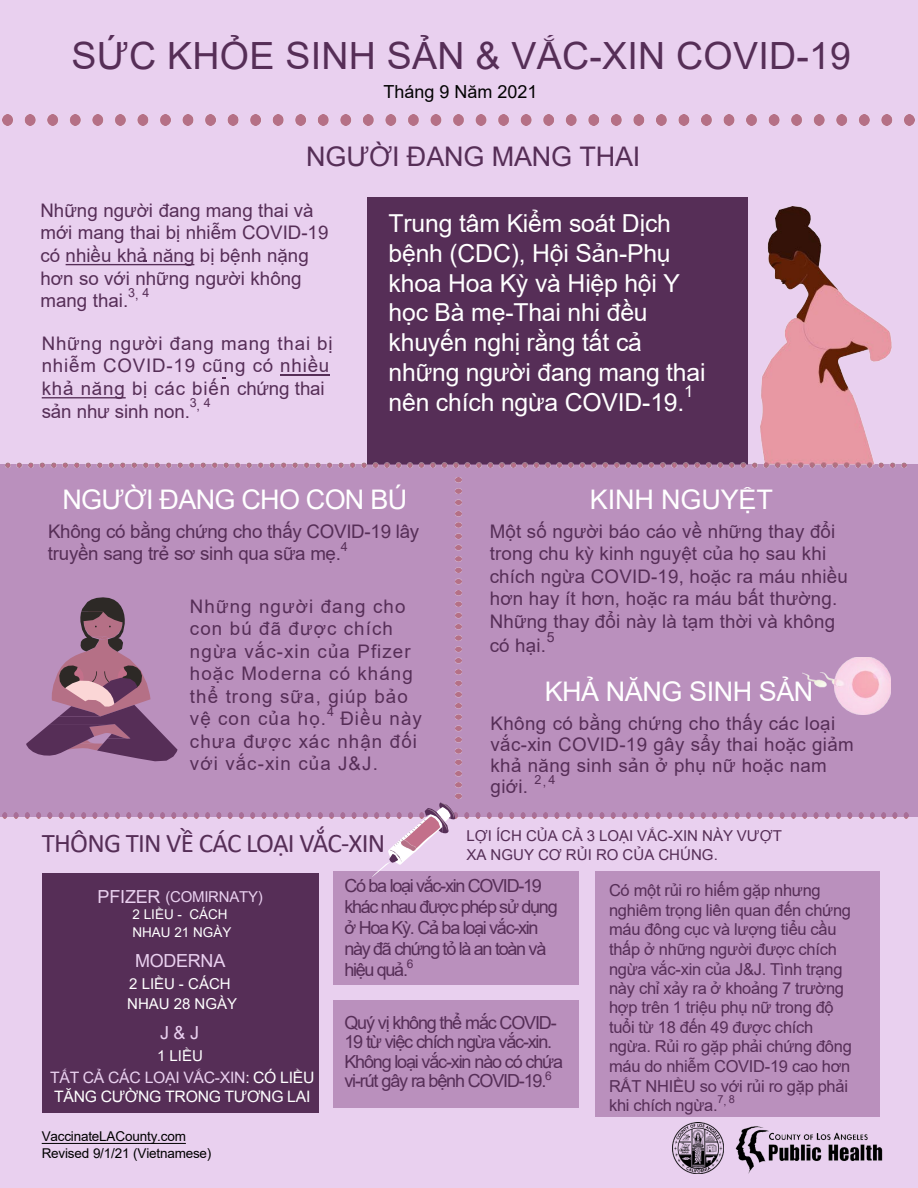
<style>
.page{position:relative;width:918px;height:1188px;background:#e9d0ef}
.page>*{position:absolute;margin:0;border:0;box-sizing:border-box;transform-origin:0 0}
.t1{font:37.5px "Arial";letter-spacing:.005em;color:#562e57}
.t2{font:27px "Arial";letter-spacing:-.015em;color:#fff}
.t3{font:27px "Calibri";letter-spacing:-.025em;color:#562e57}
.t4{font:27px "Arial";letter-spacing:-.005em;color:#562e57}
.t5{font:24.75px/29.7px "Arial";letter-spacing:-.005em;color:#fff}
.t6{font:18.75px/22.5px "Arial";letter-spacing:.01em;color:#562e57}
.t7{font:18.75px/22.5px "Arial";letter-spacing:.06em;color:#562e57}
.t8{font:18.75px/22.8px "Arial";letter-spacing:.045em;color:#562e57}
.t9{font:18.75px/22.5px "Arial";letter-spacing:-.015em;color:#562e57}
.t10{font:18px/21px "Arial";letter-spacing:-.07em;color:#562e57}
.t11{font:18px "Arial";color:#030303}
.t12{font:18px "Arial";letter-spacing:-.015em;color:#e9d0ef}
.t13{font:16.5px/19.5px "Arial";letter-spacing:-.015em;color:#562e57}
.t14{font:16.5px "Arial";color:#fff}
.t15{font:15.75px/18.9px "Arial";letter-spacing:-.015em;color:#fff}
.t16{font:15px/18.9px "Arial";color:#562e57}
.t17{font:15px "Arial";color:#fff}
.t18{font:15px "Arial";letter-spacing:-.02em;color:#e9d0ef}
.t19{font:14.1px "Arial";color:#562e57}
.t20{font:13.5px "Arial";letter-spacing:-.015em;color:#000}
.t21{font:13.5px "Arial";color:#fff}
.t22{font:12.45px "Arial";color:#562e57}
.t23{font:10.95px "Arial";color:#562e57}
.s1{font-size:18px}
.s2{color:#e9d0ef}
</style>
<div class="page">
<img style="left:2px;top:816px;width:906px;height:2px">
<div style="left:368px;top:197px;width:380px;height:268px;background:#562e57"></div>
<img style="left:2px;top:114px;width:912px;height:11px">
<div style="left:0;top:464px;width:918px;height:352px;background:#ba90bd"></div>
<svg style="left:26px;top:597px;width:152px;height:164px"></svg>
<img style="left:456px;top:478px;width:6px;height:320px">
<div style="left:334px;top:871px;width:245px;height:114px;background:#ba90bd"></div>
<svg style="left:372px;top:809px;width:83px;height:68px"></svg>
<img style="left:427px;top:803px;width:27px;height:27px">
<img style="left:402px;top:841px;width:14px;height:9px">
<img style="left:5px;top:207px;width:901px;height:261px">
<img style="left:803px;top:657px;width:88px;height:57px">
<img style="left:723px;top:1126px;width:160px;height:48px">
<img style="left:673px;top:1123px;width:50px;height:50px">
<div style="left:595px;top:871px;width:285px;height:246px;background:#ba90bd"></div>
<div style="left:334px;top:1000px;width:245px;height:108px;background:#ba90bd"></div>
<hr style="left:280px;top:374px;width:50px;height:2px;background:#562e57">
<svg style="left:42px;top:397px;width:84px;height:1px"></svg>
<svg style="left:42px;top:1143px;width:144px;height:1px"></svg>
<svg style="left:66px;top:261px;width:128px;height:4px"></svg>
<div style="left:42px;top:873px;width:276px;height:239px;background:#562e57"></div>
<h2 class="t1" style="left:72px;top:30px;width:781px">SỨC KHỎE SINH SẢN &amp; VẮC-XIN COVID-19</h2>
<h2 class="t11" style="left:384px;top:80px;width:155px">Tháng 9 Năm 2021</h2>
<p class="t4" style="left:306px;top:138px;width:336px">NGƯỜI ĐANG MANG THAI</p>
<p class="t6" style="left:40px;top:198px;width:289px">Những người đang mang thai và mới mang thai bị nhiễm COVID-19 có nhiều khả năng bị bệnh nặng hơn so với những người không mang thai.</p>
<p class="t22" style="left:128px;top:284px;width:23px">3, 4</p>
<p class="t8" style="left:42px;top:332px;width:292px">Những người đang mang thai bị nhiễm COVID-19 cũng có nhiều khả năng bị các biến chứng thai sản như sinh non.</p>
<p class="t22" style="left:190px;top:394px;width:23px">3, 4</p>
<p class="t5" style="left:389px;top:209px;width:319px">Trung tâm Kiểm soát Dịch bệnh (CDC), Hội Sản-Phụ khoa Hoa Kỳ và Hiệp hội Y học Bà mẹ-Thai nhi đều khuyến nghị rằng tất cả những người đang mang thai nên chích ngừa COVID-19.</p>
<p class="t14" style="left:684px;top:380px;width:11px">1</p>
<p class="t2" style="left:62px;top:481px;width:346px">NGƯỜI ĐANG CHO CON BÚ</p>
<p class="t9" style="left:48px;top:520px;width:373px">Không có bằng chứng cho thấy COVID-19 lây truyền sang trẻ sơ sinh qua sữa mẹ.</p>
<p class="t22" style="left:341px;top:538px;width:8px">4</p>
<p class="t7" style="left:190px;top:595px;width:224px">Những người đang cho con bú đã được chích ngừa vắc-xin của Pfizer hoặc Moderna có kháng thể trong sữa, giúp bảo vệ con của họ.</p>
<p class="t22" style="left:327px;top:703px;width:8px">4</p>
<p class="t7" style="left:190px;top:707px;width:233px;text-indent:150px">Điều này chưa được xác nhận đối với vắc-xin của J&amp;J.</p>
<p class="t2" style="left:590px;top:481px;width:184px">KINH NGUYỆT</p>
<p class="t6" style="left:490px;top:520px;width:360px">Một số người báo cáo về những thay đổi trong chu kỳ kinh nguyệt của họ sau khi chích ngừa COVID-19, hoặc ra máu nhiều hơn hay ít hơn, hoặc ra máu bất thường.<br>Những thay đổi này là tạm thời và không</p>
<p class="t6" style="left:490px;top:634px;width:58px">có hại.</p>
<p class="t19" style="left:547px;top:627px;width:9px">5</p>
<p class="t2" style="left:545px;top:673px;width:270px">KHẢ NĂNG SINH SẢN</p>
<p class="t6" style="left:491px;top:713px;width:365px;line-height:21px">Không có bằng chứng cho thấy các loại vắc-xin COVID-19 gây sẩy thai hoặc giảm khả năng sinh sản ở phụ nữ hoặc nam giới.</p>
<p class="t22" style="left:535px;top:772px;width:22px">2,4</p>
<p class="t3" style="left:42px;top:825px;width:345px">THÔNG TIN VỀ CÁC LOẠI VẮC-XIN</p>
<p class="t16" style="left:467px;top:827px;width:317px">LỢI ÍCH CỦA CẢ 3 LOẠI VẮC-XIN NÀY VƯỢT<br>XA NGUY CƠ RỦI RO CỦA CHÚNG.</p>
<p class="t18" style="left:98px;top:886px;width:167px"><span class="s1">PFIZER</span> (COMIRNATY)</p>
<p class="t21" style="left:133px;top:905px;width:97px">2 LIỀU - CÁCH</p>
<p class="t21" style="left:132px;top:923px;width:101px">NHAU 21 NGÀY</p>
<p class="t12" style="left:135px;top:949px;width:92px">MODERNA</p>
<p class="t17" style="left:129px;top:973px;width:103px">2 LIỀU - CÁCH</p>
<p class="t17" style="left:127px;top:993px;width:111px">NHAU 28 NGÀY</p>
<p class="t12" style="left:160px;top:1021px;width:40px">J &amp; J</p>
<p class="t17" style="left:157px;top:1045px;width:47px">1 LIỀU</p>
<p class="t15" style="left:50px;top:1068px;width:266px"><span class="s2">TẤT CẢ CÁC LOẠI VẮC-XIN</span>: CÓ LIỀU<br>TĂNG CƯỜNG TRONG TƯƠNG LAI</p>
<p class="t20" style="left:42px;top:1127px;width:146px">VaccinateLACounty.com</p>
<p class="t20" style="left:42px;top:1144px;width:171px">Revised 9/1/21 (Vietnamese)</p>
<p class="t10" style="left:344px;top:875px;width:215px">Có ba loại vắc-xin COVID-19 khác nhau được phép sử dụng ở Hoa Kỳ. Cả ba loại vắc-xin này đã chứng tỏ là an toàn và hiệu quả.<sup>6</sup></p>
<p class="t10" style="left:344px;top:1013px;width:220px;line-height:19.5px">Quý vị không thể mắc COVID-<br>19 từ việc chích ngừa vắc-xin.<br>Không loại vắc-xin nào có chứa vi-rút gây ra bệnh COVID-19.<sup>6</sup></p>
<p class="t13" style="left:609px;top:881px;width:244px">Có một rủi ro hiếm gặp nhưng nghiêm trọng liên quan đến chứng máu đông cục và lượng tiểu cầu thấp ở những người được chích ngừa vắc-xin của J&amp;J. Tình trạng này chỉ xảy ra ở khoảng 7 trường hợp trên 1 triệu phụ nữ trong độ tuổi từ 18 đến 49 được chích ngừa. Rủi ro gặp phải chứng đông máu do nhiễm COVID-19 cao hơn<br>RẤT NHIỀU so với rủi ro gặp phải khi chích ngừa.</p>
<p class="t23" style="left:717px;top:1092px;width:19px">7, 8</p>
</div>
